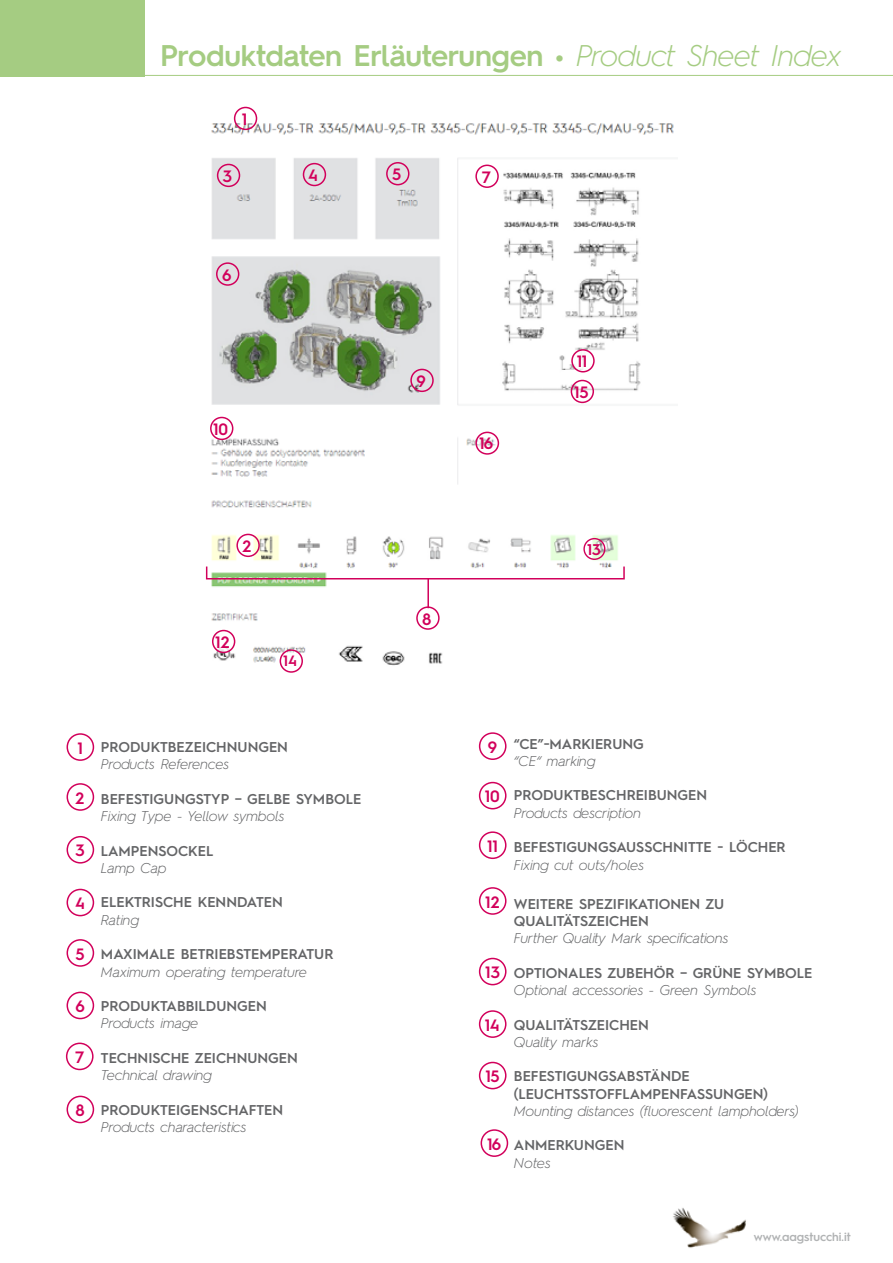
<style>
.page{position:relative;width:893px;height:1263px;background:#fff}
.page>*{position:absolute;margin:0;border:0;box-sizing:border-box;transform-origin:0 0}
.t1{font:600 30px "Hurme Geometric Sans 2";letter-spacing:-.015em;color:#a5cc82}
.t2{font:600 16.5px/30.2px "Hurme Geometric Sans 2";letter-spacing:-.015em;color:#d2005b}
.t3{font:600 15.6px "Hurme Geometric Sans 2";color:#d2005b}
.t4{font:600 15px "Hurme Geometric Sans 2";color:#d2005b}
.t5{font:600 14.25px/17.2px "Hurme Geometric Sans 2";color:#646567}
.t6{font:italic 300 14.25px "Hurme Geometric Sans 2";color:#646567}
.t7{font:italic 300 14.25px "Hurme Geometric Sans 2";letter-spacing:-.02em;color:#646567}
.t8{font:600 12px "Hurme Geometric Sans 1";color:#b1b3b4}
.s1{font-weight:300;font-style:italic}
</style>
<div class="page">
<hr style="left:0;top:75px;width:893px;height:1px;background:#a5cc82">
<div style="left:0;top:0;width:145px;height:77px;background:#a5cc82"></div>
<img style="left:206px;top:112px;width:468px;height:561px">
<div style="left:583px;top:538px;width:22px;height:22px;border:1px solid #d2005b;border-radius:50%"></div>
<div style="left:234px;top:107px;width:23px;height:23px;border:2px solid #d2005b;border-radius:50%"></div>
<div style="left:236px;top:534px;width:24px;height:23px;border:2px solid #d2005b;border-radius:50%"></div>
<div style="left:217px;top:164px;width:23px;height:23px;border:2px solid #d2005b;border-radius:50%"></div>
<div style="left:303px;top:163px;width:23px;height:23px;border:2px solid #d2005b;border-radius:50%"></div>
<div style="left:386px;top:162px;width:23px;height:23px;border:2px solid #d2005b;border-radius:50%"></div>
<div style="left:216px;top:262px;width:23px;height:24px;border:2px solid #d2005b;border-radius:50%"></div>
<div style="left:476px;top:165px;width:22px;height:22px;background:#fff;border-radius:50%"></div>
<div style="left:475px;top:165px;width:24px;height:23px;border:2px solid #d2005b;border-radius:50%"></div>
<div style="left:572px;top:350px;width:22px;height:22px;background:#fff;border-radius:50%"></div>
<div style="left:571px;top:349px;width:24px;height:23px;border:2px solid #d2005b;border-radius:50%"></div>
<div style="left:571px;top:380px;width:23px;height:23px;border:2px solid #d2005b;border-radius:50%"></div>
<div style="left:211px;top:417px;width:22px;height:22px;background:#fff;border-radius:50%"></div>
<div style="left:210px;top:417px;width:23px;height:23px;border:2px solid #d2005b;border-radius:50%"></div>
<div style="left:280px;top:649px;width:23px;height:24px;border:2px solid #d2005b;border-radius:50%"></div>
<div style="left:213px;top:630px;width:22px;height:22px;background:#fff;border-radius:50%"></div>
<div style="left:212px;top:630px;width:23px;height:23px;border:2px solid #d2005b;border-radius:50%"></div>
<div style="left:410px;top:369px;width:24px;height:23px;border:2px solid #d2005b;border-radius:50%"></div>
<div style="left:417px;top:607px;width:22px;height:22px;background:#fff;border-radius:50%"></div>
<div style="left:416px;top:606px;width:24px;height:24px;border:2px solid #d2005b;border-radius:50%"></div>
<div style="left:67px;top:733px;width:27px;height:28px;border:2px solid #d2005b;border-radius:50%"></div>
<div style="left:67px;top:783px;width:27px;height:28px;border:2px solid #d2005b;border-radius:50%"></div>
<div style="left:67px;top:836px;width:27px;height:27px;border:2px solid #d2005b;border-radius:50%"></div>
<div style="left:67px;top:889px;width:27px;height:27px;border:2px solid #d2005b;border-radius:50%"></div>
<div style="left:67px;top:939px;width:27px;height:28px;border:2px solid #d2005b;border-radius:50%"></div>
<div style="left:67px;top:992px;width:27px;height:27px;border:2px solid #d2005b;border-radius:50%"></div>
<div style="left:66px;top:1042px;width:28px;height:28px;border:2px solid #d2005b;border-radius:50%"></div>
<div style="left:67px;top:1096px;width:27px;height:27px;border:2px solid #d2005b;border-radius:50%"></div>
<div style="left:479px;top:732px;width:27px;height:28px;border:2px solid #d2005b;border-radius:50%"></div>
<div style="left:479px;top:782px;width:27px;height:27px;border:2px solid #d2005b;border-radius:50%"></div>
<div style="left:479px;top:831px;width:27px;height:28px;border:2px solid #d2005b;border-radius:50%"></div>
<div style="left:479px;top:887px;width:27px;height:28px;border:2px solid #d2005b;border-radius:50%"></div>
<div style="left:479px;top:958px;width:27px;height:27px;border:2px solid #d2005b;border-radius:50%"></div>
<div style="left:479px;top:1010px;width:27px;height:28px;border:2px solid #d2005b;border-radius:50%"></div>
<div style="left:479px;top:1062px;width:27px;height:27px;border:2px solid #d2005b;border-radius:50%"></div>
<div style="left:475px;top:432px;width:24px;height:23px;border:2px solid #d2005b;border-radius:50%"></div>
<hr style="left:427px;top:578px;width:2px;height:30px;background:#d2005b">
<div style="left:206px;top:566px;width:419px;height:13px;border:2px solid #d2005b"></div>
<img style="left:673px;top:1208px;width:73px;height:40px">
<div style="left:481px;top:1129px;width:27px;height:28px;border:2px solid #d2005b;border-radius:50%"></div>
<h1 class="t1" style="left:160px;top:35px;width:684px">Produktdaten Erläuterungen • <span class="s1">Product Sheet Index</span></h1>
<p class="t2" style="left:242px;top:103px;width:7px">1</p>
<p class="t2" style="left:223px;top:160px;width:11px">3</p>
<p class="t2" style="left:308px;top:159px;width:11px">4</p>
<p class="t2" style="left:392px;top:158px;width:11px">5</p>
<p class="t2" style="left:222px;top:259px;width:11px">6</p>
<p class="t2" style="left:213px;top:413px;width:16px">10</p>
<p class="t2" style="left:416px;top:365px;width:11px">9</p>
<p class="t2" style="left:482px;top:161px;width:11px">7</p>
<p class="t2" style="left:479px;top:427px;width:16px">16</p>
<p class="t2" style="left:574px;top:345px;width:16px">11<br>15</p>
<p class="t2" style="left:242px;top:530px;width:10px">2</p>
<p class="t2" style="left:215px;top:626px;width:16px">12</p>
<p class="t4" style="left:283px;top:650px;width:15px">14</p>
<p class="t2" style="left:78px;top:732px;width:7px">1</p>
<p class="t2" style="left:76px;top:782px;width:10px">2</p>
<p class="t2" style="left:76px;top:834px;width:11px">3</p>
<p class="t2" style="left:75px;top:887px;width:11px">4</p>
<p class="t2" style="left:76px;top:938px;width:11px">5</p>
<p class="t2" style="left:76px;top:990px;width:11px">6</p>
<p class="t2" style="left:75px;top:1041px;width:11px">7</p>
<p class="t2" style="left:75px;top:1094px;width:11px">8</p>
<p class="t5" style="left:101px;top:738px;width:189px">PRODUKTBEZEICHNUNGEN</p>
<p class="t6" style="left:101px;top:755px;width:130px">Products References</p>
<p class="t5" style="left:101px;top:789px;width:262px">BEFESTIGUNGSTYP – GELBE SYMBOLE</p>
<p class="t6" style="left:101px;top:806px;width:185px">Fixing Type - Yellow symbols</p>
<p class="t5" style="left:101px;top:841px;width:114px">LAMPENSOCKEL</p>
<p class="t6" style="left:101px;top:858px;width:67px">Lamp Cap</p>
<p class="t5" style="left:101px;top:893px;width:183px">ELEKTRISCHE KENNDATEN</p>
<p class="t6" style="left:101px;top:910px;width:40px">Rating</p>
<p class="t5" style="left:101px;top:945px;width:234px">MAXIMALE BETRIEBSTEMPERATUR</p>
<p class="t6" style="left:101px;top:962px;width:208px">Maximum operating temperature</p>
<p class="t5" style="left:101px;top:996px;width:167px">PRODUKTABBILDUNGEN</p>
<p class="t6" style="left:101px;top:1013px;width:99px">Products image</p>
<p class="t5" style="left:101px;top:1048px;width:198px">TECHNISCHE ZEICHNUNGEN</p>
<p class="t7" style="left:101px;top:1065px;width:113px">Technical drawing</p>
<p class="t5" style="left:101px;top:1100px;width:184px">PRODUKTEIGENSCHAFTEN</p>
<p class="t6" style="left:101px;top:1117px;width:147px">Products characteristics</p>
<p class="t2" style="left:422px;top:603px;width:11px">8</p>
<p class="t3" style="left:587px;top:538px;width:15px">13</p>
<p class="t2" style="left:488px;top:731px;width:11px">9</p>
<p class="t2" style="left:485px;top:780px;width:16px">10</p>
<p class="t2" style="left:487px;top:830px;width:12px">11</p>
<p class="t2" style="left:485px;top:886px;width:16px">12</p>
<p class="t2" style="left:485px;top:956px;width:16px">13</p>
<p class="t2" style="left:485px;top:1009px;width:16px">14</p>
<p class="t2" style="left:485px;top:1060px;width:16px">15</p>
<p class="t2" style="left:487px;top:1128px;width:16px">16</p>
<p class="t5" style="left:514px;top:734px;width:131px">“CE”-MARKIERUNG</p>
<p class="t6" style="left:514px;top:751px;width:83px">“CE“ marking</p>
<p class="t5" style="left:514px;top:786px;width:195px">PRODUKTBESCHREIBUNGEN</p>
<p class="t6" style="left:514px;top:803px;width:129px">Products description</p>
<p class="t5" style="left:514px;top:838px;width:273px">BEFESTIGUNGSAUSSCHNITTE - LÖCHER</p>
<p class="t6" style="left:514px;top:855px;width:132px">Fixing cut outs/holes</p>
<p class="t5" style="left:514px;top:894px;width:212px">WEITERE SPEZIFIKATIONEN ZU<br>QUALITÄTSZEICHEN</p>
<p class="t6" style="left:514px;top:928px;width:216px">Further Quality Mark specifications</p>
<p class="t5" style="left:514px;top:963px;width:300px">OPTIONALES ZUBEHÖR – GRÜNE SYMBOLE</p>
<p class="t6" style="left:514px;top:980px;width:244px">Optional accessories - Green Symbols</p>
<p class="t5" style="left:514px;top:1015px;width:136px">QUALITÄTSZEICHEN</p>
<p class="t6" style="left:514px;top:1032px;width:86px">Quality marks</p>
<p class="t5" style="left:514px;top:1067px;width:256px">BEFESTIGUNGSABSTÄNDE (LEUCHTSSTOFFLAMPENFASSUNGEN)</p>
<p class="t6" style="left:514px;top:1101px;width:286px">Mounting distances (fluorescent lampholders)</p>
<p class="t5" style="left:514px;top:1136px;width:112px">ANMERKUNGEN</p>
<p class="t6" style="left:514px;top:1153px;width:38px">Notes</p>
<p class="t8" style="left:754px;top:1228px;width:99px">www.aagstucchi.it</p>
</div>
